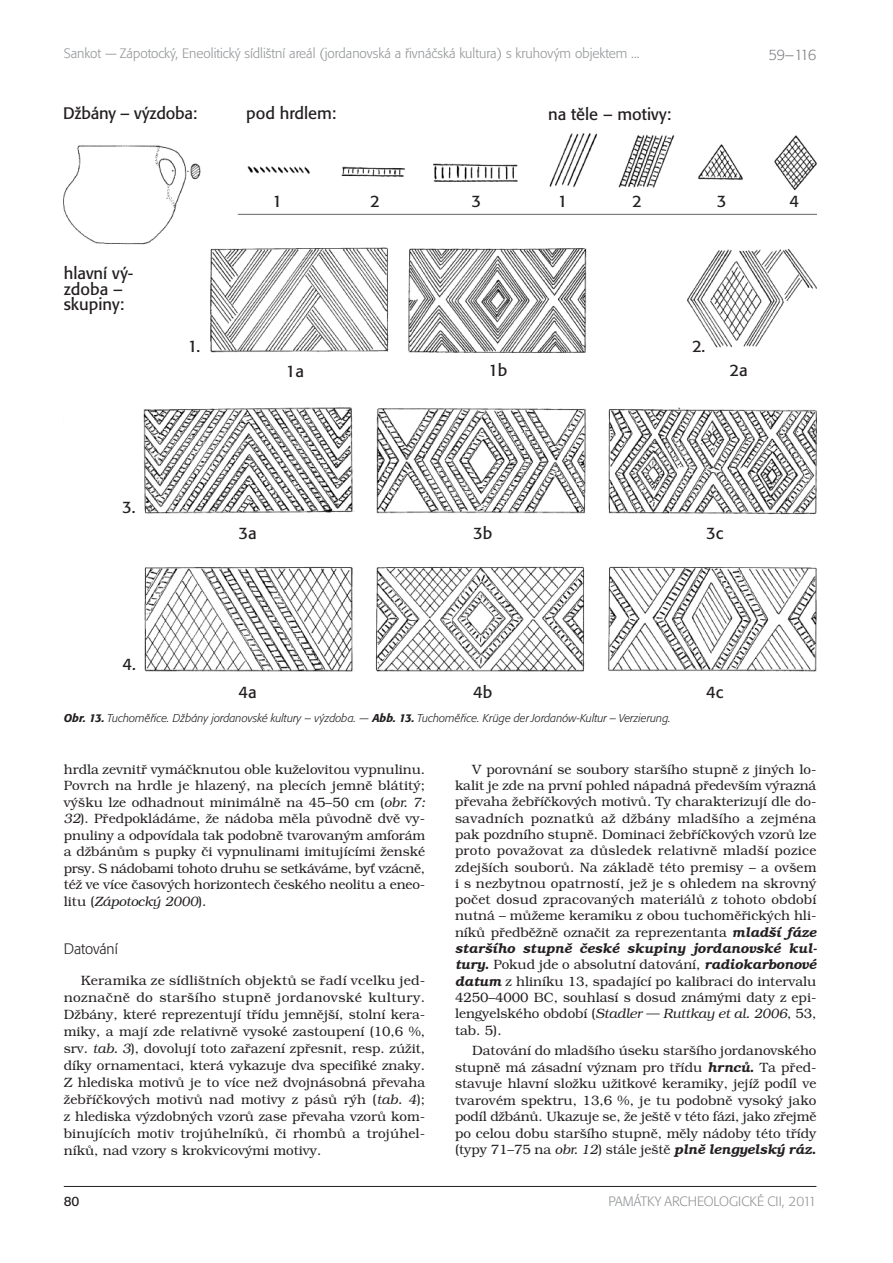
<style>
.page{position:relative;width:893px;height:1263px;background:#fff}
.page>*{position:absolute;margin:0;border:0;box-sizing:border-box;transform-origin:0 0}
.t1{font:16.5px/15.8px "Formata CE";color:#231f20}
.t2{font:300 15px "Formata CE";color:#231f20}
.t3{font:300 15px "Formata CE";color:#808285}
.t4{font:300 13.5px/16.4px "Bookman CE";color:#231f20;text-align:justify}
.t5{font:300 13.5px "Formata CE";color:#939598}
.t6{font:13.5px "Formata CE";color:#231f20}
.t7{font:italic 300 11.25px "Formata CE";color:#231f20}
.s1{font-weight:500}
.s2{font-style:italic}
.s3{font-weight:600;font-style:italic}
.s4{font-weight:600}
</style>
<div class="page">
<hr style="left:64px;top:1186px;width:752px;height:1px;background:#231f20">
<img style="left:64px;top:133px;width:752px;height:539px">
<p class="t5" style="left:64px;top:48px;width:577px">Sankot — Zápotocký, Eneolitický sídlištní areál (jordanovská a řivnáčská kultura) s kruhovým objektem ...</p>
<p class="t3" style="left:768px;top:48px;width:49px">59–116</p>
<p class="t1" style="left:63px;top:107px;width:136px">Džbány – výzdoba:</p>
<p class="t1" style="left:246px;top:107px;width:92px">pod hrdlem:</p>
<p class="t1" style="left:548px;top:107px;width:125px">na těle – motivy:</p>
<p class="t1" style="left:64px;top:267px;width:71px">hlavní vý&shy;zdoba – skupiny:</p>
<p class="t1" style="left:122px;top:500px;width:15px">3.</p>
<p class="t1" style="left:122px;top:657px;width:15px">4.</p>
<p class="t1" style="left:272px;top:195px;width:11px">1</p>
<p class="t1" style="left:370px;top:195px;width:11px">2</p>
<p class="t1" style="left:472px;top:195px;width:11px">3</p>
<p class="t1" style="left:558px;top:195px;width:11px">1</p>
<p class="t1" style="left:632px;top:195px;width:11px">2</p>
<p class="t1" style="left:717px;top:195px;width:11px">3</p>
<p class="t1" style="left:789px;top:195px;width:11px">4</p>
<p class="t1" style="left:188px;top:339px;width:14px">1.</p>
<p class="t1" style="left:692px;top:339px;width:15px">2.</p>
<p class="t1" style="left:286px;top:365px;width:20px">1a</p>
<p class="t1" style="left:488px;top:364px;width:21px">1b</p>
<p class="t1" style="left:729px;top:364px;width:20px">2a</p>
<p class="t1" style="left:239px;top:526px;width:20px">3a</p>
<p class="t1" style="left:473px;top:526px;width:21px">3b</p>
<p class="t1" style="left:706px;top:526px;width:19px">3c</p>
<p class="t1" style="left:239px;top:685px;width:20px">4a</p>
<p class="t1" style="left:473px;top:685px;width:21px">4b</p>
<p class="t1" style="left:706px;top:685px;width:19px">4c</p>
<p class="t7" style="left:64px;top:713px;width:609px"><span class="s1">Obr. 13.</span> Tuchoměřice. Džbány jordanovské kultury – výzdoba. — <span class="s1">Abb. 13.</span> Tuchoměřice. Krüge der Jordanów-Kultur – Verzierung.</p>
<p class="t4" style="left:64px;top:762px;width:363px">hrdla zevnitř vymáčknutou oble kuželovitou vypnulinu.<br>Povrch na hrdle je hlazený, na plecích jemně blátitý; výšku lze odhadnout minimálně na 45–50 cm (<span class="s2">obr. 7:<br>32</span>). Předpokládáme, že nádoba měla původně dvě vy&shy;pnuliny a odpovídala tak podobně tvarovaným amforám a džbánům s pupky či vypnulinami imitujícími ženské prsy. S nádobami tohoto druhu se setkáváme, byť vzácně, též ve více časových horizontech českého neolitu a eneo&shy;litu (<span class="s2">Zápotocký 2000</span>).</p>
<p class="t2" style="left:64px;top:942px;width:56px">Datování</p>
<p class="t4" style="left:64px;top:973px;width:363px;line-height:17px;text-indent:17px">Keramika ze sídlištních objektů se řadí vcelku jed&shy;noznačně do staršího stupně jordanovské kultury.<br>Džbány, které reprezentují třídu jemnější, stolní kera&shy;miky, a mají zde relativně vysoké zastoupení (10,6 %, srv. <span class="s2">tab. 3</span>), dovolují toto zařazení zpřesnit, resp. zúžit, díky ornamentaci, která vykazuje dva specifiké znaky.<br>Z hlediska motivů je to více než dvojnásobná převaha žebříčkových motivů nad motivy z pásů rýh (<span class="s2">tab. 4</span>); z hlediska výzdobných vzorů zase převaha vzorů kom&shy;binujících motiv trojúhelníků, či rhombů a trojúhel&shy;níků, nad vzory s krokvicovými motivy.</p>
<p class="t4" style="left:455px;top:762px;width:363px;text-indent:17px">V porovnání se soubory staršího stupně z jiných lo&shy;kalit je zde na první pohled nápadná především výrazná převaha žebříčkových motivů. Ty charakterizují dle do&shy;savadních poznatků až džbány mladšího a zejména pak pozdního stupně. Dominaci žebříčkových vzorů lze proto považovat za důsledek relativně mladší pozice zdejších souborů. Na základě této premisy – a ovšem i s nezbytnou opatrností, jež je s ohledem na skrovný počet dosud zpracovaných materiálů z tohoto období nutná – můžeme keramiku z obou tuchoměřických hli&shy;níků předběžně označit za reprezentanta <span class="s3">mladší fáze staršího stupně české skupiny jordanovské kul&shy;tury</span><span class="s4">.</span> Pokud jde o absolutní datování, <span class="s3">radiokarbonové datum</span> z hliníku 13, spadající po kalibraci do intervalu 4250–4000 BC, souhlasí s dosud známými daty z epi&shy;lengyelského období (<span class="s2">Stadler — Ruttkay et al. 2006</span>, 53, tab. 5).</p>
<p class="t4" style="left:455px;top:1044px;width:363px;text-indent:17px">Datování do mladšího úseku staršího jordanovského stupně má zásadní význam pro třídu <span class="s3">hrnců</span><span class="s4">.</span> Ta před&shy;stavuje hlavní složku užitkové keramiky, jejíž podíl ve tvarovém spektru, 13,6 %, je tu podobně vysoký jako podíl džbánů. Ukazuje se, že ještě v této fázi, jako zřejmě po celou dobu staršího stupně, měly nádoby této třídy (typy 71–75 na <span class="s2">obr. 12</span>) stále ještě <span class="s3">plně lengyelský ráz</span><span class="s4">.</span></p>
<p class="t6" style="left:64px;top:1195px;width:17px">80</p>
<p class="t5" style="left:609px;top:1195px;width:209px">PAMÁTKY ARCHEOLOGICKÉ CII, 2011</p>
</div>
